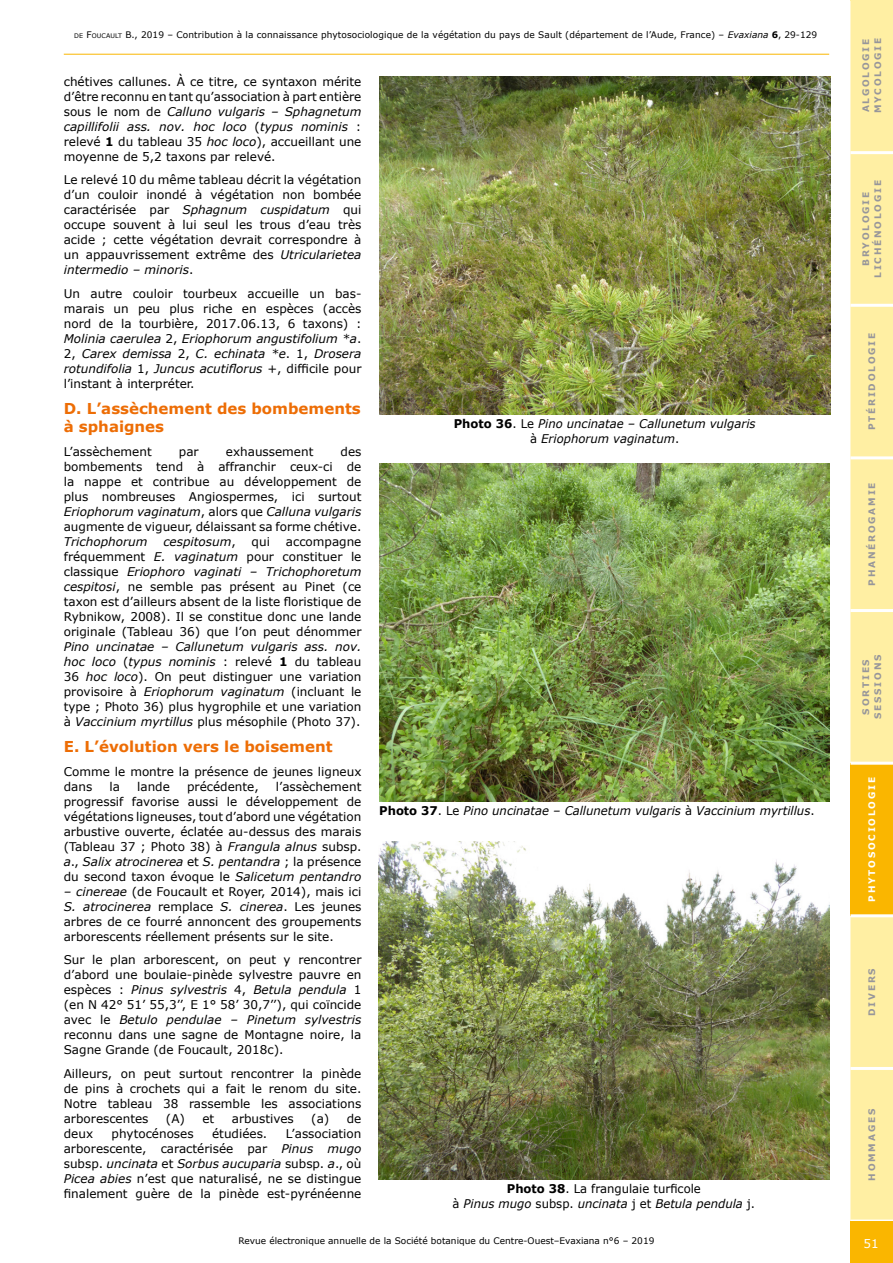
<style>
.page{position:relative;width:893px;height:1263px;background:#fff}
.page>*{position:absolute;margin:0;border:0;box-sizing:border-box;transform-origin:0 0}
.Titre_2{font:700 15px/18px "Verdana";color:#ed6d05}
.t1{font:12px/15px "Verdana";color:#000;text-align:justify}
.t2{font:italic 12px/15.5px "Verdana";color:#000;text-align:center}
.t3{font:12px "Verdana";color:#fff}
.t4{font:9px "Verdana";letter-spacing:.01em;color:#000}
.t5{font:700 9px/12px "Verdana";letter-spacing:.2em;color:#97969a;text-align:center}
.t6{font:700 9px "Verdana";letter-spacing:.2em;color:#fff}
.s1{font-size:6.3px}
.s2{font-style:inherit}
.s3{font-style:italic}
.s4{font-weight:700}
.s5{font-style:normal}
.s6{font-weight:700;font-style:normal}
</style>
<div class="page">
<div style="left:850px;top:1px;width:43px;height:1218px;background:#ffefa3"></div>
<div style="left:850px;top:763px;width:43px;height:153px;background:#fab600"></div>
<hr style="left:850px;top:1067px;width:43px;height:3px;background:#fff">
<hr style="left:850px;top:914px;width:43px;height:3px;background:#fff">
<hr style="left:850px;top:762px;width:43px;height:3px;background:#fff">
<hr style="left:850px;top:609px;width:43px;height:3px;background:#fff">
<hr style="left:850px;top:456px;width:43px;height:3px;background:#fff">
<hr style="left:850px;top:304px;width:43px;height:3px;background:#fff">
<hr style="left:850px;top:151px;width:43px;height:3px;background:#fff">
<div style="left:850px;top:1221px;width:43px;height:42px;background:#fab600"></div>
<hr style="left:850px;top:0;width:43px;height:1px;background:#ffefa3">
<hr style="left:64px;top:54px;width:765px;height:1px;background:#fab600">
<img style="left:378px;top:841px;width:451px;height:338px">
<img style="left:379px;top:464px;width:451px;height:338px">
<img style="left:379px;top:76px;width:451px;height:338px">
<p class="t4" style="left:74px;top:29px;width:744px"><span class="s1">DE</span> <span class="s2">F</span><span class="s1">OUCAULT</span> <span class="s2">B.</span>, 2019 – Contribution à la connaissance phytosociologique de la végétation du pays de Sault (département de l’Aude, France) – <span class="s3">Evaxiana</span> <span class="s4">6</span>, 29-129</p>
<p class="t1" style="left:64px;top:74px;width:299px">chétives callunes. À ce titre, ce syntaxon mérite d’être reconnu en tant qu’association à part entière sous le nom de <span class="s3">Calluno vulgaris – Sphagnetum capillifolii ass. nov. hoc loco</span> (<span class="s3">typus nominis</span> : relevé <span class="s4">1</span> du tableau 35 <span class="s3">hoc loco</span>), accueillant une moyenne de 5,2 taxons par relevé.</p>
<p class="t1" style="left:64px;top:172px;width:299px">Le relevé 10 du même tableau décrit la végétation d’un couloir inondé à végétation non bombée caractérisée par <span class="s3">Sphagnum cuspidatum</span> qui occupe souvent à lui seul les trous d’eau très acide ; cette végétation devrait correspondre à un appauvrissement extrême des <span class="s3">Utricularietea intermedio – minoris</span>.</p>
<p class="t1" style="left:64px;top:286px;width:299px">Un autre couloir tourbeux accueille un bas&shy;marais un peu plus riche en espèces (accès nord de la tourbière, 2017.06.13, 6 taxons) :<br><span class="s3">Molinia caerulea</span> 2, <span class="s3">Eriophorum angustifolium *a</span>.<br>2, <span class="s3">Carex demissa</span> 2, <span class="s3">C. echinata *e</span>. 1, <span class="s3">Drosera rotundifolia</span> 1, <span class="s3">Juncus acutiflorus</span> +, difficile pour l’instant à interpréter.</p>
<p class="Titre_2" style="left:64px;top:399px;width:299px">D. L’assèchement des bombements à sphaignes</p>
<p class="t1" style="left:64px;top:444px;width:89px">L’assèchement</p>
<p class="t1" style="left:179px;top:444px;width:21px">par</p>
<p class="t1" style="left:226px;top:444px;width:89px">exhaussement</p>
<p class="t1" style="left:64px;top:444px;width:299px;text-indent:277px">des bombements tend à affranchir ceux-ci de la nappe et contribue au développement de plus nombreuses Angiospermes, ici surtout <span class="s3">Eriophorum vaginatum</span>, alors que <span class="s3">Calluna vulgaris </span>augmente de vigueur, délaissant sa forme chétive.<br><span class="s3">Trichophorum</span></p>
<p class="t2" style="left:163px;top:534px;width:74px">cespitosum<span class="s5">,</span></p>
<p class="t1" style="left:252px;top:534px;width:20px">qui</p>
<p class="t1" style="left:64px;top:534px;width:299px;text-indent:222px">accompagne fréquemment <span class="s3">E. vaginatum</span> pour constituer le classique <span class="s3">Eriophoro vaginati – Trichophoretum cespitosi</span>, ne semble pas présent au Pinet (ce taxon est d’ailleurs absent de la liste floristique de Rybnikow, 2008). Il se constitue donc une lande originale (Tableau 36) que l’on peut dénommer <span class="s3">Pino uncinatae – Callunetum vulgaris ass. nov. hoc loco</span> (<span class="s3">typus nominis</span> : relevé <span class="s4">1</span> du tableau 36 <span class="s3">hoc loco</span>). On peut distinguer une variation provisoire à <span class="s3">Eriophorum vaginatum</span> (incluant le type ; Photo 36) plus hygrophile et une variation à <span class="s3">Vaccinium myrtillus</span> plus mésophile (Photo 37).</p>
<p class="Titre_2" style="left:64px;top:737px;width:270px">E. L’évolution vers le boisement</p>
<p class="t1" style="left:64px;top:764px;width:299px">Comme le montre la présence de jeunes ligneux dans</p>
<p class="t1" style="left:64px;top:779px;width:299px;text-indent:212px">l’assèchement progressif favorise aussi le développement de végétations ligneuses, tout d’abord une végétation arbustive ouverte, éclatée au-dessus des marais (Tableau 37 ; Photo 38) à <span class="s3">Frangula alnus</span> subsp. <span class="s3">a</span>., <span class="s3">Salix atrocinerea</span> et <span class="s3">S. pentandra</span> ; la présence du second taxon évoque le <span class="s3">Salicetum pentandro</span></p>
<p class="t1" style="left:64px;top:884px;width:299px"><span class="s3">– cinereae</span> (de Foucault et Royer, 2014), mais ici <span class="s3">S. atrocinerea</span> remplace <span class="s3">S. cinerea</span>. Les jeunes arbres de ce fourré annoncent des groupements arborescents réellement présents sur le site.</p>
<p class="t1" style="left:64px;top:952px;width:299px">Sur le plan arborescent, on peut y rencontrer d’abord une boulaie-pinède sylvestre pauvre en espèces : <span class="s3">Pinus sylvestris</span> 4, <span class="s3">Betula pendula</span> 1 (en N 42° 51’ 55,3’’, E 1° 58’ 30,7’’), qui coïncide avec le <span class="s3">Betulo pendulae – Pinetum sylvestris </span>reconnu dans une sagne de Montagne noire, la Sagne Grande (de Foucault, 2018c).</p>
<p class="t1" style="left:64px;top:1066px;width:299px">Ailleurs, on peut surtout rencontrer la pinède de pins à crochets qui a fait le renom du site.<br>Notre tableau 38 rassemble les associations arborescentes</p>
<p class="t1" style="left:110px;top:779px;width:12px">la</p>
<p class="t1" style="left:137px;top:779px;width:34px">lande</p>
<p class="t1" style="left:187px;top:779px;width:73px">précédente,</p>
<p class="t1" style="left:166px;top:1111px;width:50px">(A) et</p>
<p class="t1" style="left:232px;top:1111px;width:64px">arbustives</p>
<p class="t1" style="left:311px;top:1111px;width:52px">(a) de</p>
<p class="t1" style="left:64px;top:1126px;width:31px">deux</p>
<p class="t1" style="left:112px;top:1126px;width:84px">phytocénoses</p>
<p class="t1" style="left:212px;top:1126px;width:57px">étudiées.</p>
<p class="t1" style="left:64px;top:1126px;width:299px;text-indent:222px">L’association arborescente, caractérisée par <span class="s3">Pinus mugo </span>subsp. <span class="s3">uncinata</span> et <span class="s3">Sorbus aucuparia</span> subsp. <span class="s3">a</span>., où <span class="s3">Picea abies</span> n’est que naturalisé, ne se distingue finalement guère de la pinède est-pyrénéenne</p>
<p class="t2" style="left:454px;top:416px;width:303px"><span class="s6">Photo 36</span><span class="s5">. Le</span> Pino uncinatae – Callunetum vulgaris <span class="s5">à</span> Eriophorum vaginatum<span class="s5">.</span></p>
<p class="t2" style="left:379px;top:803px;width:437px"><span class="s6">Photo 37</span><span class="s5">. Le</span> Pino uncinatae – Callunetum vulgaris <span class="s5">à</span> Vaccinium myrtillus<span class="s5">.</span></p>
<p class="t1" style="left:452px;top:1180px;width:304px;line-height:15.5px;text-align:center"><span class="s4">Photo 38</span>. La frangulaie turficole<br>à <span class="s3">Pinus mugo</span> subsp. <span class="s3">uncinata</span> j et <span class="s3">Betula pendula</span> j.</p>
<p class="t4" style="left:239px;top:1235px;width:417px">Revue électronique annuelle de la Société botanique du Centre-Ouest–Evaxiana n°6 – 2019</p>
<p class="t5" style="left:860px;top:113px;width:77px;text-align:left;rotate:-90deg">ALGOLOGIE<br>MYCOLOGIE</p>
<p class="t5" style="left:860px;top:278px;width:99px;rotate:-90deg">BRYOLOGIE<br>LICHÉNOLOGIE</p>
<p class="t5" style="left:866px;top:430px;width:99px;rotate:-90deg">PTÉRIDOLOGIE</p>
<p class="t5" style="left:866px;top:586px;width:105px;rotate:-90deg">PHANÉROGAMIE</p>
<p class="t5" style="left:860px;top:719px;width:66px;rotate:-90deg">SORTIES<br>SESSIONS</p>
<p class="t6" style="left:865px;top:902px;width:126px;rotate:-90deg">PHYTOSOCIOLOGIE</p>
<p class="t5" style="left:866px;top:1016px;width:49px;rotate:-90deg">DIVERS</p>
<p class="t5" style="left:866px;top:1180px;width:73px;rotate:-90deg">HOMMAGES</p>
<p class="t3" style="left:863px;top:1235px;width:17px">51</p>
</div>
